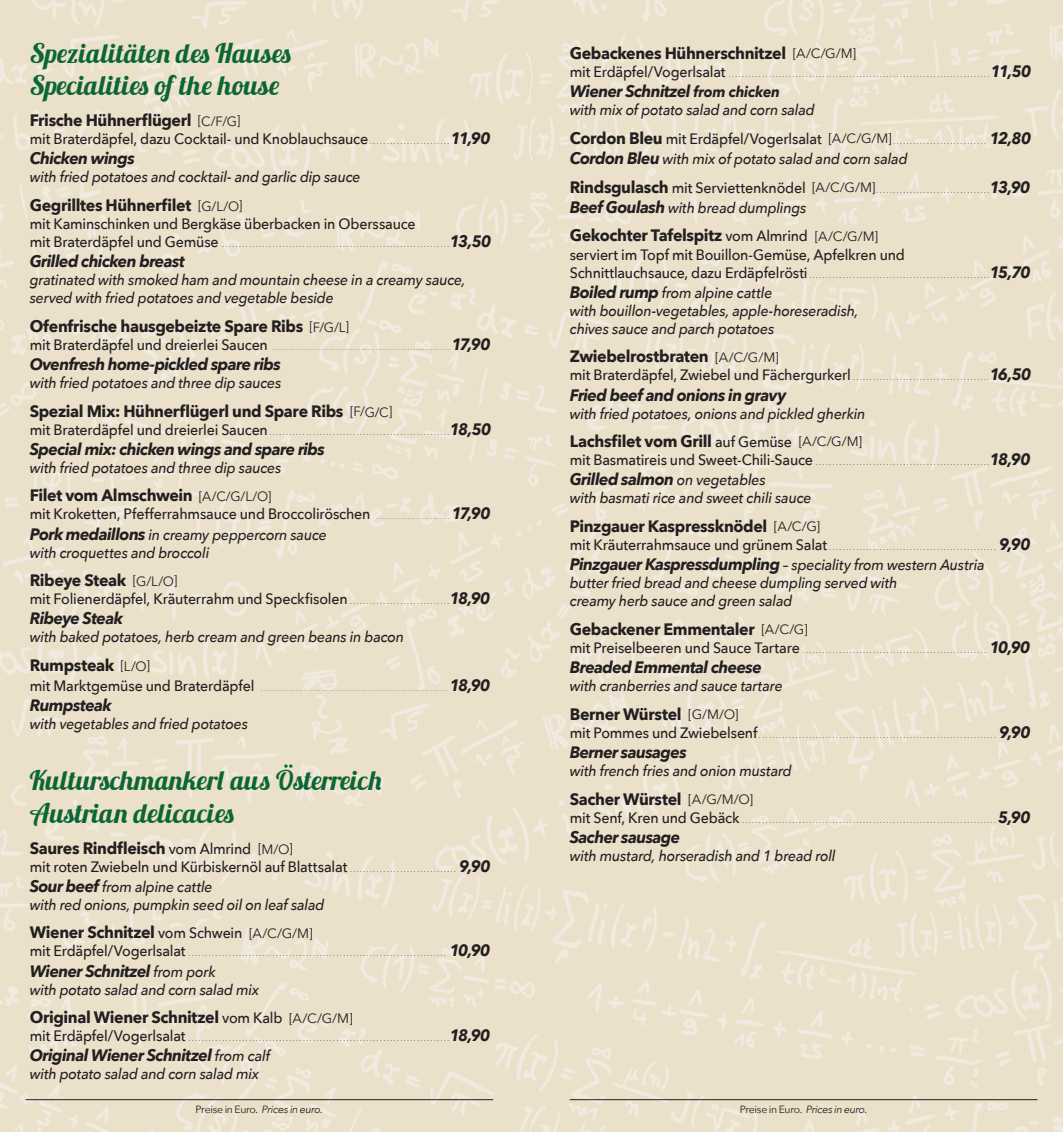
<style>
.page{position:relative;width:1063px;height:1132px;background:#fff}
.page>*{position:absolute;margin:0;border:0;box-sizing:border-box;transform-origin:0 0}
.t1{font:27px/32.4px "Lobster 1.3";letter-spacing:.015em;color:#0c6634}
.t2{font:200 16.5px/18px "Avenir Next";color:#231f20}
.t3{font:italic 700 16.5px "Avenir Next";letter-spacing:-.035em;color:#231f20}
.t4{font:700 16.5px "Avenir Next";letter-spacing:-.025em;color:#231f20}
.t5{font:italic 500 15px/18px "Avenir Next";letter-spacing:-.015em;color:#231f20;scale:.95 1}
.t6{font:500 15px/20.1px "Avenir Next";letter-spacing:-.015em;color:#231f20;scale:.95 1}
.t7{font:200 13.5px "Avenir Next";color:#231f20}
.t8{font:10.5px "Avenir Next";letter-spacing:-.035em;color:#231f20}
.s1{font-weight:400;font-size:13.5px}
.s2{font-weight:200;font-size:16.5px}
.s3{font-weight:700;font-style:italic;font-size:16.5px}
.s4{font-weight:500;font-size:15px}
.s5{font-weight:700;font-style:italic}
.s6{font-weight:700}
.s7{font-weight:200;font-size:13.5px}
.s8{font-style:italic}
.s9{font-size:15px}
.s10{font-weight:700;font-size:16.5px}
</style>
<div class="page">
<img style="left:0;top:0;width:1063px;height:1131px">
<hr style="left:26px;top:1098px;width:467px;height:1px;background:#231f20">
<hr style="left:570px;top:1098px;width:467px;height:1px;background:#231f20">
<h1 class="t1" style="left:30px;top:36px;width:263px">Spezialitäten des Hauses<br>Specialities of the house</h1>
<p class="t4" style="left:30px;top:106px;width:212px">Frische Hühnerflügerl <span class="s1">[C/F/G]</span></p>
<p class="t6" style="left:30px;top:128px;width:486px">mit Braterdäpfel, dazu Cocktail- und Knoblauchsauce<span class="s2">........................</span><span class="s3">11,90</span></p>
<p class="t3" style="left:30px;top:144px;width:107px">Chicken wings</p>
<p class="t5" style="left:30px;top:167px;width:350px">with fried potatoes and cocktail- and garlic dip sauce</p>
<p class="t4" style="left:30px;top:191px;width:214px">Gegrilltes Hühnerfilet <span class="s1">[G/L/O]</span></p>
<p class="t6" style="left:30px;top:213px;width:408px">mit Kaminschinken und Bergkäse überbacken in Oberssauce</p>
<p class="t2" style="left:30px;top:230px;width:463px;line-height:20.1px"><span class="s4">mit Braterdäpfel und Gemüse</span> ....................................................................<span class="s5">13,50<br>Grilled chicken breast</span></p>
<p class="t5" style="left:30px;top:270px;width:460px">gratinated with smoked ham and mountain cheese in a creamy sauce, served with fried potatoes and vegetable beside</p>
<p class="t4" style="left:30px;top:311px;width:321px">Ofenfrische hausgebeizte Spare Ribs <span class="s1">[F/G/L]</span></p>
<p class="t7" style="left:30px;top:333px;width:462px"><span class="s4">mit Braterdäpfel und dreierlei Saucen</span> ..............................................................<span class="s3">17,90</span></p>
<p class="t3" style="left:30px;top:350px;width:253px">Ovenfresh home-pickled spare ribs</p>
<p class="t5" style="left:30px;top:373px;width:267px">with fried potatoes and three dip sauces</p>
<p class="t2" style="left:30px;top:400px;width:463px"><span class="s6">Spezial Mix: Hühnerflügerl und Spare Ribs</span> <span class="s1">[F/G/C]<br></span><span class="s4">mit Braterdäpfel und dreierlei Saucen</span>......................................................<span class="s5">18,50</span></p>
<p class="t3" style="left:30px;top:434px;width:297px">Special mix: chicken wings and spare ribs</p>
<p class="t5" style="left:30px;top:458px;width:267px">with fried potatoes and three dip sauces</p>
<p class="t4" style="left:30px;top:481px;width:243px">Filet vom Almschwein <span class="s1">[A/C/G/L/O]</span></p>
<p class="t6" style="left:30px;top:503px;width:486px">mit Kroketten, Pfefferrahmsauce und Broccoliröschen <span class="s7">..........................</span><span class="s3">17,90<br>Pork medaillons</span> <span class="s8">in creamy peppercorn sauce</span></p>
<p class="t5" style="left:30px;top:542px;width:191px">with croquettes and broccoli</p>
<p class="t4" style="left:30px;top:566px;width:149px">Ribeye Steak <span class="s1">[G/L/O]</span></p>
<p class="t6" style="left:30px;top:588px;width:486px">mit Folienerdäpfel, Kräuterrahm und Speckfisolen<span class="s2">..............................</span><span class="s3">18,90</span></p>
<p class="t3" style="left:30px;top:604px;width:95px">Ribeye Steak</p>
<p class="t5" style="left:30px;top:627px;width:396px">with baked potatoes, herb cream and green beans in bacon</p>
<p class="t4" style="left:30px;top:650px;width:122px">Rumpsteak <span class="s1">[L/O]</span></p>
<p class="t7" style="left:30px;top:674px;width:462px"><span class="s4">mit Marktgemüse und Braterdäpfel</span> ................................................................. <span class="s3">18,90</span></p>
<p class="t3" style="left:30px;top:691px;width:83px">Rumpsteak</p>
<p class="t5" style="left:30px;top:714px;width:231px">with vegetables and fried potatoes</p>
<h1 class="t1" style="left:30px;top:763px;width:354px">Kulturschmankerl aus Österreich<br>Austrian delicacies</h1>
<p class="t4" style="left:30px;top:833px;width:265px">Saures Rindfleisch <span class="s4">vom Almrind</span> <span class="s1">[M/O]</span></p>
<p class="t6" style="left:30px;top:855px;width:486px">mit roten Zwiebeln und Kürbiskernöl auf Blattsalat<span class="s2">................................</span> <span class="s3">9,90<br>Sour beef</span> <span class="s8">from alpine cattle</span></p>
<p class="t5" style="left:30px;top:894px;width:312px">with red onions, pumpkin seed oil on leaf salad</p>
<p class="t2" style="left:30px;top:922px;width:462px"><span class="s6">Wiener Schnitzel</span> <span class="s4">vom Schwein</span> <span class="s1">[A/C/G/M]<br></span><span class="s4">mit Erdäpfel/Vogerlsalat</span> ............................................................................. <span class="s5">10,90</span></p>
<p class="t3" style="left:30px;top:956px;width:187px">Wiener Schnitzel <span class="s4">from pork</span></p>
<p class="t5" style="left:30px;top:979px;width:243px">with potato salad and corn salad mix</p>
<p class="t2" style="left:30px;top:1007px;width:462px"><span class="s6">Original Wiener Schnitzel</span> <span class="s4">vom Kalb</span> <span class="s1">[A/C/G/M]<br></span><span class="s4">mit Erdäpfel/Vogerlsalat</span> ..............................................................................<span class="s5">18,90</span></p>
<p class="t3" style="left:30px;top:1041px;width:242px">Original Wiener Schnitzel <span class="s4">from calf</span></p>
<p class="t5" style="left:30px;top:1064px;width:243px">with potato salad and corn salad mix</p>
<p class="t2" style="left:570px;top:43px;width:463px"><span class="s6">Gebackenes Hühnerschnitzel</span> <span class="s1">[A/C/G/M]<br></span><span class="s4">mit Erdäpfel/Vogerlsalat</span> ..............................................................................<span class="s5">11,50</span></p>
<p class="t3" style="left:570px;top:77px;width:212px">Wiener Schnitzel <span class="s9">from chicken</span></p>
<p class="t5" style="left:570px;top:100px;width:259px">with mix of potato salad and corn salad</p>
<p class="t2" style="left:570px;top:128px;width:463px"><span class="s6">Cordon Bleu</span> <span class="s4">mit Erdäpfel/Vogerlsalat</span> <span class="s1">[A/C/G/M]</span>............................ <span class="s5">12,80</span></p>
<p class="t5" style="left:570px;top:149px;width:357px"><span class="s10">Cordon Bleu</span> with mix of potato salad and corn salad</p>
<p class="t2" style="left:570px;top:177px;width:462px"><span class="s6">Rindsgulasch</span> <span class="s4">mit Serviettenknödel</span> <span class="s1">[A/C/G/M]</span>..................................<span class="s5">13,90</span></p>
<p class="t5" style="left:570px;top:198px;width:251px"><span class="s10">Beef Goulash</span> with bread dumplings</p>
<p class="t4" style="left:570px;top:221px;width:310px">Gekochter Tafelspitz <span class="s4">vom Almrind</span> <span class="s1">[A/C/G/M]</span></p>
<p class="t6" style="left:570px;top:244px;width:354px">serviert im Topf mit Bouillon-Gemüse, Apfelkren und</p>
<p class="t2" style="left:570px;top:261px;width:462px"><span class="s4">Schnittlauchsauce, dazu Erdäpfelrösti</span>......................................................<span class="s5">15,70</span></p>
<p class="t5" style="left:570px;top:283px;width:306px"><span class="s10">Boiled rump</span> from alpine cattle<br>with bouillon-vegetables, apple-horeseradish, chives sauce and parch potatoes</p>
<p class="t2" style="left:570px;top:346px;width:463px"><span class="s6">Zwiebelrostbraten</span> <span class="s1">[A/C/G/M]<br></span><span class="s4">mit Braterdäpfel, Zwiebel und Fächergurkerl</span>.........................................<span class="s5">16,50</span></p>
<p class="t3" style="left:570px;top:380px;width:218px">Fried beef and onions in gravy</p>
<p class="t5" style="left:570px;top:403px;width:313px">with fried potatoes, onions and pickled gherkin</p>
<p class="t2" style="left:570px;top:431px;width:462px"><span class="s6">Lachsfilet vom Grill</span> <span class="s4">auf Gemüse</span> <span class="s1">[A/C/G/M]<br></span><span class="s4">mit Basmatireis und Sweet-Chili-Sauce</span> ....................................................<span class="s5">18,90</span></p>
<p class="t3" style="left:570px;top:465px;width:198px">Grilled salmon <span class="s4">on vegetables</span></p>
<p class="t5" style="left:570px;top:488px;width:256px">with basmati rice and sweet chili sauce</p>
<p class="t2" style="left:570px;top:516px;width:462px"><span class="s6">Pinzgauer Kaspressknödel</span> <span class="s1">[A/C/G]<br></span><span class="s4">mit Kräuterrahmsauce und grünem Salat</span>.................................................. <span class="s5">9,90</span></p>
<p class="t5" style="left:570px;top:555px;width:438px"><span class="s10">Pinzgauer Kaspressdumpling</span> – speciality from western Austria butter fried bread and cheese dumpling served with<br>creamy herb sauce and green salad</p>
<p class="t2" style="left:570px;top:619px;width:462px"><span class="s6">Gebackener Emmentaler</span> <span class="s1">[A/C/G]<br></span><span class="s4">mit Preiselbeeren und Sauce Tartare</span> ....................................................... <span class="s5">10,90</span></p>
<p class="t3" style="left:570px;top:652px;width:194px">Breaded Emmental cheese</p>
<p class="t5" style="left:570px;top:676px;width:226px">with cranberries and sauce tartare</p>
<p class="t2" style="left:570px;top:703px;width:462px"><span class="s6">Berner Würstel</span> <span class="s1">[G/M/O]<br></span><span class="s4">mit Pommes und Zwiebelsenf</span>....................................................................... <span class="s5">9,90</span></p>
<p class="t3" style="left:570px;top:737px;width:119px">Berner sausages</p>
<p class="t5" style="left:570px;top:760px;width:235px">with french fries and onion mustard</p>
<p class="t4" style="left:570px;top:784px;width:185px">Sacher Würstel <span class="s1">[A/G/M/O]</span></p>
<p class="t3" style="left:570px;top:822px;width:112px">Sacher sausage</p>
<p class="t5" style="left:570px;top:845px;width:281px">with mustard, horseradish and 1 bread roll</p>
<p class="t8" style="left:196px;top:1099px;width:129px">Preise in Euro. <span class="s8">Prices in euro.</span></p>
<p class="t8" style="left:740px;top:1099px;width:129px">Preise in Euro. <span class="s8">Prices in euro.</span></p>
</div>
